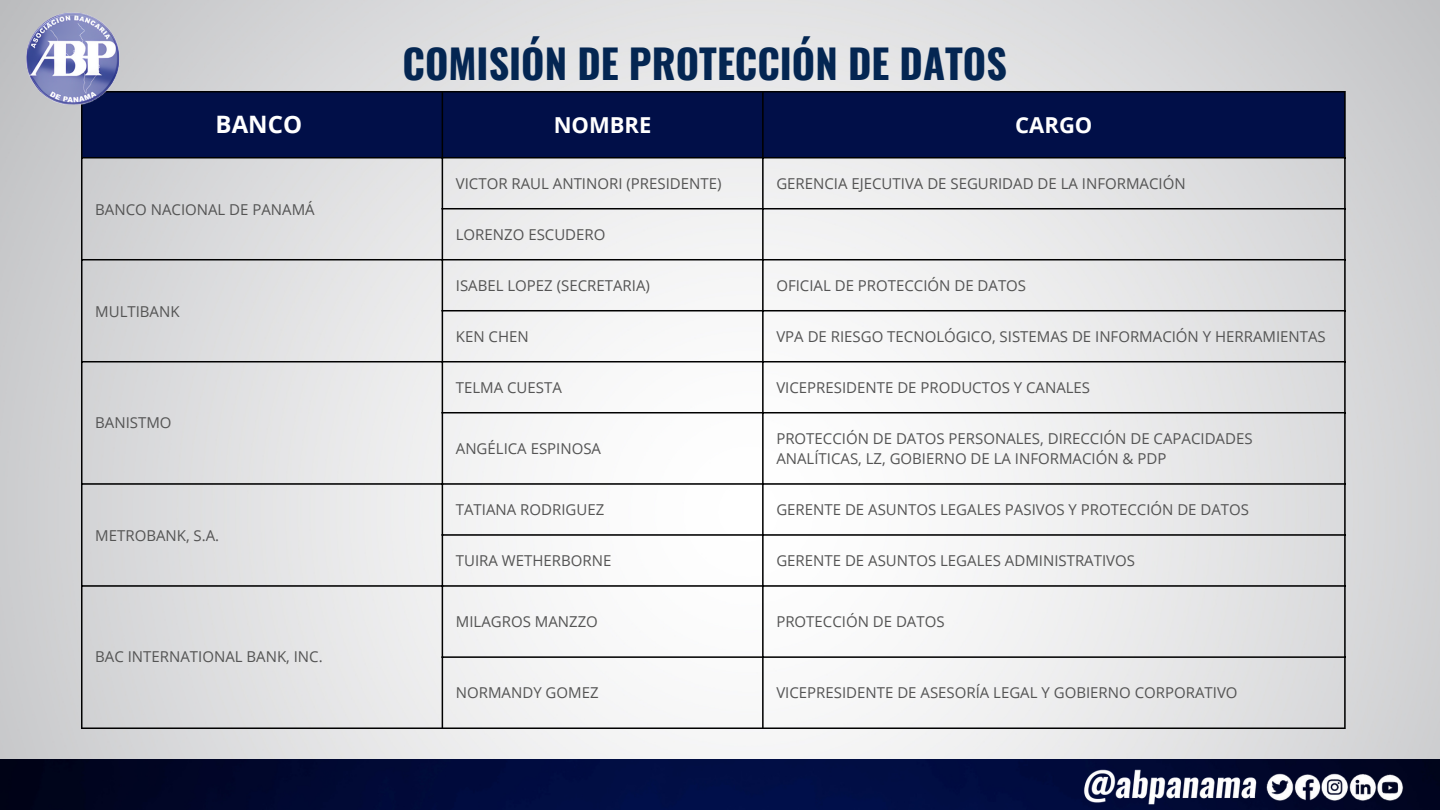
<style>
.page{position:relative;width:1440px;height:810px;background:#fff}
.page>*{position:absolute;margin:0;border:0;box-sizing:border-box;transform-origin:0 0}
.t1{font:700 40px "Oswald";color:#042652}
.t2{font:700 24px "Open Sans";color:#fff}
.t3{font:700 22px "Open Sans";color:#fff}
.t4{font:15px/20.2px "Open Sans";color:#545454}
</style>
<div class="page">
<img style="left:0;top:0;width:1440px;height:760px">
<div style="left:82px;top:92px;width:1262px;height:65px;background:#010f48"></div>
<hr style="left:81px;top:92px;width:1px;height:635px;background:#000">
<hr style="left:442px;top:92px;width:1px;height:635px;background:#000">
<hr style="left:762px;top:92px;width:2px;height:635px;background:#000">
<hr style="left:1344px;top:92px;width:2px;height:635px;background:#000">
<hr style="left:81px;top:91px;width:1265px;height:1px;background:#000">
<hr style="left:81px;top:157px;width:1265px;height:1px;background:#000">
<hr style="left:442px;top:208px;width:904px;height:1px;background:#000">
<hr style="left:81px;top:259px;width:1265px;height:1px;background:#000">
<hr style="left:442px;top:310px;width:904px;height:1px;background:#000">
<hr style="left:81px;top:361px;width:1265px;height:1px;background:#000">
<hr style="left:442px;top:412px;width:904px;height:1px;background:#000">
<hr style="left:81px;top:483px;width:1265px;height:2px;background:#000">
<hr style="left:442px;top:534px;width:904px;height:2px;background:#000">
<hr style="left:81px;top:585px;width:1265px;height:2px;background:#000">
<hr style="left:442px;top:656px;width:904px;height:2px;background:#000">
<hr style="left:81px;top:727px;width:1265px;height:2px;background:#000">
<img style="left:0;top:760px;width:1440px;height:50px">
<img style="left:0;top:0;width:146px;height:124px">
<img style="left:1074px;top:765px;width:204px;height:39px">
<img style="left:1215px;top:773px;width:204px;height:37px">
<p class="t1" style="left:403px;top:32px;width:606px">COMISIÓN DE PROTECCIÓN DE DATOS</p>
<p class="t2" style="left:216px;top:107px;width:88px">BANCO</p>
<h1 class="t3" style="left:554px;top:109px;width:99px">NOMBRE</h1>
<p class="t3" style="left:1015px;top:109px;width:79px">CARGO</p>
<p class="t4" style="left:95px;top:199px;width:221px">BANCO NACIONAL DE PANAMÁ</p>
<p class="t4" style="left:95px;top:301px;width:86px">MULTIBANK</p>
<p class="t4" style="left:95px;top:413px;width:78px">BANISTMO</p>
<p class="t4" style="left:95px;top:525px;width:126px">METROBANK, S.A.</p>
<p class="t4" style="left:95px;top:647px;width:229px">BAC INTERNATIONAL BANK, INC.</p>
<p class="t4" style="left:456px;top:173px;width:267px">VICTOR RAUL ANTINORI (PRESIDENTE)</p>
<p class="t4" style="left:776px;top:173px;width:411px">GERENCIA EJECUTIVA DE SEGURIDAD DE LA INFORMACIÓN</p>
<p class="t4" style="left:456px;top:224px;width:151px">LORENZO ESCUDERO</p>
<p class="t4" style="left:456px;top:275px;width:196px">ISABEL LOPEZ (SECRETARIA)</p>
<p class="t4" style="left:776px;top:275px;width:251px">OFICIAL DE PROTECCIÓN DE DATOS</p>
<p class="t4" style="left:456px;top:326px;width:74px">KEN CHEN</p>
<p class="t4" style="left:776px;top:326px;width:551px">VPA DE RIESGO TECNOLÓGICO, SISTEMAS DE INFORMACIÓN Y HERRAMIENTAS</p>
<p class="t4" style="left:456px;top:377px;width:108px">TELMA CUESTA</p>
<p class="t4" style="left:776px;top:377px;width:315px">VICEPRESIDENTE DE PRODUCTOS Y CANALES</p>
<p class="t4" style="left:456px;top:438px;width:147px">ANGÉLICA ESPINOSA</p>
<p class="t4" style="left:776px;top:428px;width:478px">PROTECCIÓN DE DATOS PERSONALES, DIRECCIÓN DE CAPACIDADES<br>ANALÍTICAS, LZ, GOBIERNO DE LA INFORMACIÓN &amp; PDP</p>
<p class="t4" style="left:456px;top:500px;width:150px">TATIANA RODRIGUEZ</p>
<p class="t4" style="left:776px;top:500px;width:474px">GERENTE DE ASUNTOS LEGALES PASIVOS Y PROTECCIÓN DE DATOS</p>
<p class="t4" style="left:456px;top:551px;width:157px">TUIRA WETHERBORNE</p>
<p class="t4" style="left:776px;top:551px;width:360px">GERENTE DE ASUNTOS LEGALES ADMINISTRATIVOS</p>
<p class="t4" style="left:456px;top:611px;width:144px">MILAGROS MANZZO</p>
<p class="t4" style="left:776px;top:611px;width:170px">PROTECCIÓN DE DATOS</p>
<p class="t4" style="left:456px;top:682px;width:144px">NORMANDY GOMEZ</p>
<p class="t4" style="left:776px;top:682px;width:463px">VICEPRESIDENTE DE ASESORÍA LEGAL Y GOBIERNO CORPORATIVO</p>
</div>
